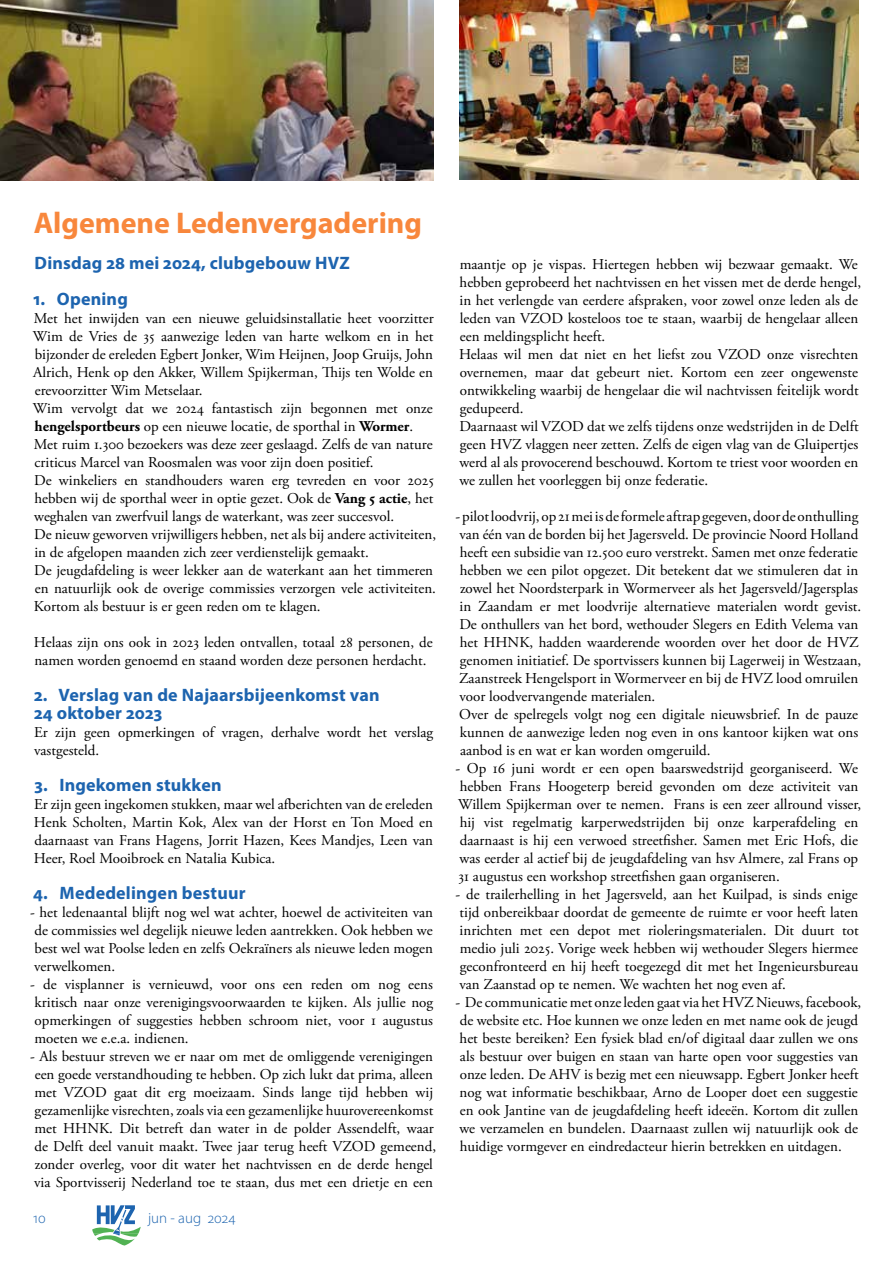
<style>
.page{position:relative;width:893px;height:1263px;background:#fff}
.page>*{position:absolute;margin:0;border:0;box-sizing:border-box;transform-origin:0 0}
.t1{font:700 30px "Myriad Pro";color:#f8873c}
.t2{font:700 18px/18px "Myriad Pro";letter-spacing:.01em;color:#1d64af}
.t3{font:15px/18px "Adobe Garamond Pro";color:#000}
.t4{font:300 15px "Myriad Pro";color:#1d64af}
.s1{font-weight:700}
</style>
<div class="page">
<svg style="left:92px;top:1205px;width:49px;height:40px"></svg>
<img style="left:459px;top:0;width:400px;height:179px">
<img style="left:0;top:0;width:434px;height:180px">
<h1 class="t1" style="left:34px;top:203px;width:390px">Algemene Ledenvergadering</h1>
<p class="t2" style="left:35px;top:253px;width:317px">Dinsdag 28 mei 2024, clubgebouw HVZ</p>
<p class="t2" style="left:33px;top:289px;width:96px">1. Opening</p>
<p class="t3" style="left:33px;top:310px;width:405px">Met het inwijden van een nieuwe geluidsinstallatie heet voorzitter Wim de Vries de 35 aanwezige leden van harte welkom en in het bijzonder de ereleden Egbert Jonker, Wim Heijnen, Joop Gruijs, John Alrich, Henk op den Akker, Willem Spijkerman, Thijs ten Wolde en erevoorzitter Wim Metselaar.<br>Wim vervolgt dat we 2024 fantastisch zijn begonnen met onze <span class="s1">hengelsportbeurs</span> op een nieuwe locatie, de sporthal in <span class="s1">Wormer</span>.<br>Met ruim 1.300 bezoekers was deze zeer geslaagd. Zelfs de van nature criticus Marcel van Roosmalen was voor zijn doen positief.<br>De winkeliers en standhouders waren erg tevreden en voor 2025 hebben wij de sporthal weer in optie gezet. Ook de <span class="s1">Vang 5 actie</span>, het weghalen van zwerfvuil langs de waterkant, was zeer succesvol.<br>De nieuw geworven vrijwilligers hebben, net als bij andere activiteiten, in de afgelopen maanden zich zeer verdienstelijk gemaakt.<br>De jeugdafdeling is weer lekker aan de waterkant aan het timmeren en natuurlijk ook de overige commissies verzorgen vele activiteiten.<br>Kortom als bestuur is er geen reden om te klagen.</p>
<p class="t3" style="left:34px;top:634px;width:400px">Helaas zijn ons ook in 2023 leden ontvallen, totaal 28 personen, de namen worden genoemd en staand worden deze personen herdacht.</p>
<p class="t2" style="left:34px;top:685px;width:347px">2. Verslag van de Najaarsbijeenkomst van<br>24 oktober 2023</p>
<p class="t3" style="left:34px;top:724px;width:401px">Er zijn geen opmerkingen of vragen, derhalve wordt het verslag vastgesteld.</p>
<p class="t2" style="left:34px;top:775px;width:189px">3. Ingekomen stukken</p>
<p class="t3" style="left:34px;top:796px;width:401px;text-align:justify">Er zijn geen ingekomen stukken, maar wel afberichten van de ereleden Henk Scholten, Martin Kok, Alex van der Horst en Ton Moed en daarnaast van Frans Hagens, Jorrit Hazen, Kees Mandjes, Leen van Heer, Roel Mooibroek en Natalia Kubica.</p>
<p class="t2" style="left:33px;top:883px;width:214px">4. Mededelingen bestuur</p>
<p class="t3" style="left:30px;top:904px;width:404px;text-align:justify">- het ledenaantal blijft nog wel wat achter, hoewel de activiteiten van de commissies wel degelijk nieuwe leden aantrekken. Ook hebben we best wel wat Poolse leden en zelfs Oekraïners als nieuwe leden mogen verwelkomen.</p>
<p class="t3" style="left:30px;top:976px;width:404px;text-align:justify">- de visplanner is vernieuwd, voor ons een reden om nog eens kritisch naar onze verenigingsvoorwaarden te kijken. Als jullie nog opmerkingen of suggesties hebben schroom niet, voor 1 augustus moeten we e.e.a. indienen.</p>
<p class="t3" style="left:30px;top:1048px;width:407px">- Als bestuur streven we er naar om met de omliggende verenigingen een goede verstandhouding te hebben. Op zich lukt dat prima, alleen met VZOD gaat dit erg moeizaam. Sinds lange tijd hebben wij gezamenlijke visrechten, zoals via een gezamenlijke huurovereenkomst met HHNK. Dit betreft dan water in de polder Assendelft, waar de Delft deel vanuit maakt. Twee jaar terug heeft VZOD gemeend, zonder overleg, voor dit water het nachtvissen en de derde hengel via Sportvisserij Nederland toe te staan, dus met een drietje en een</p>
<p class="t4" style="left:33px;top:1209px;width:14px">10</p>
<p class="t4" style="left:148px;top:1209px;width:89px">jun - aug 2024</p>
<p class="t3" style="left:459px;top:256px;width:404px">maantje op je vispas. Hiertegen hebben wij bezwaar gemaakt. We hebben geprobeerd het nachtvissen en het vissen met de derde hengel, in het verlengde van eerdere afspraken, voor zowel onze leden als de leden van VZOD kosteloos toe te staan, waarbij de hengelaar alleen een meldingsplicht heeft.<br>Helaas wil men dat niet en het liefst zou VZOD onze visrechten overnemen, maar dat gebeurt niet. Kortom een zeer ongewenste ontwikkeling waarbij de hengelaar die wil nachtvissen feitelijk wordt gedupeerd.<br>Daarnaast wil VZOD dat we zelfs tijdens onze wedstrijden in de Delft geen HVZ vlaggen neer zetten. Zelfs de eigen vlag van de Gluipertjes werd al als provocerend beschouwd. Kortom te triest voor woorden en we zullen het voorleggen bij onze federatie.</p>
<p class="t3" style="left:455px;top:508px;width:407px">- pilot loodvrij, op 21 mei is de formele aftrap gegeven, door de onthulling van één van de borden bij het Jagersveld. De provincie Noord Holland heeft een subsidie van 12.500 euro verstrekt. Samen met onze federatie hebben we een pilot opgezet. Dit betekent dat we stimuleren dat in zowel het Noordsterpark in Wormerveer als het Jagersveld/Jagersplas in Zaandam er met loodvrije alternatieve materialen wordt gevist.<br>De onthullers van het bord, wethouder Slegers en Edith Velema van het HHNK, hadden waarderende woorden over het door de HVZ genomen initiatief. De sportvissers kunnen bij Lagerweij in Westzaan, Zaanstreek Hengelsport in Wormerveer en bij de HVZ lood omruilen voor loodvervangende materialen.<br>Over de spelregels volgt nog een digitale nieuwsbrief. In de pauze kunnen de aanwezige leden nog even in ons kantoor kijken wat ons aanbod is en wat er kan worden omgeruild.</p>
<p class="t3" style="left:455px;top:760px;width:407px">- Op 16 juni wordt er een open baarswedstrijd georganiseerd. We hebben Frans Hoogeterp bereid gevonden om deze activiteit van Willem Spijkerman over te nemen. Frans is een zeer allround visser, hij vist regelmatig karperwedstrijden bij onze karperafdeling en daarnaast is hij een verwoed streetfisher. Samen met Eric Hofs, die was eerder al actief bij de jeugdafdeling van hsv Almere, zal Frans op 31 augustus een workshop streetfishen gaan organiseren.</p>
<p class="t3" style="left:455px;top:886px;width:405px;text-align:justify">- de trailerhelling in het Jagersveld, aan het Kuilpad, is sinds enige tijd onbereikbaar doordat de gemeente de ruimte er voor heeft laten inrichten met een depot met rioleringsmaterialen. Dit duurt tot medio juli 2025. Vorige week hebben wij wethouder Slegers hiermee geconfronteerd en hij heeft toegezegd dit met het Ingenieursbureau van Zaanstad op te nemen. We wachten het nog even af.</p>
<p class="t3" style="left:455px;top:994px;width:407px">- De communicatie met onze leden gaat via het HVZ Nieuws, facebook, de website etc. Hoe kunnen we onze leden en met name ook de jeugd het beste bereiken? Een fysiek blad en/of digitaal daar zullen we ons als bestuur over buigen en staan van harte open voor suggesties van onze leden. De AHV is bezig met een nieuwsapp. Egbert Jonker heeft nog wat informatie beschikbaar, Arno de Looper doet een suggestie en ook Jantine van de jeugdafdeling heeft ideeën. Kortom dit zullen we verzamelen en bundelen. Daarnaast zullen wij natuurlijk ook de huidige vormgever en eindredacteur hierin betrekken en uitdagen.</p>
</div>
